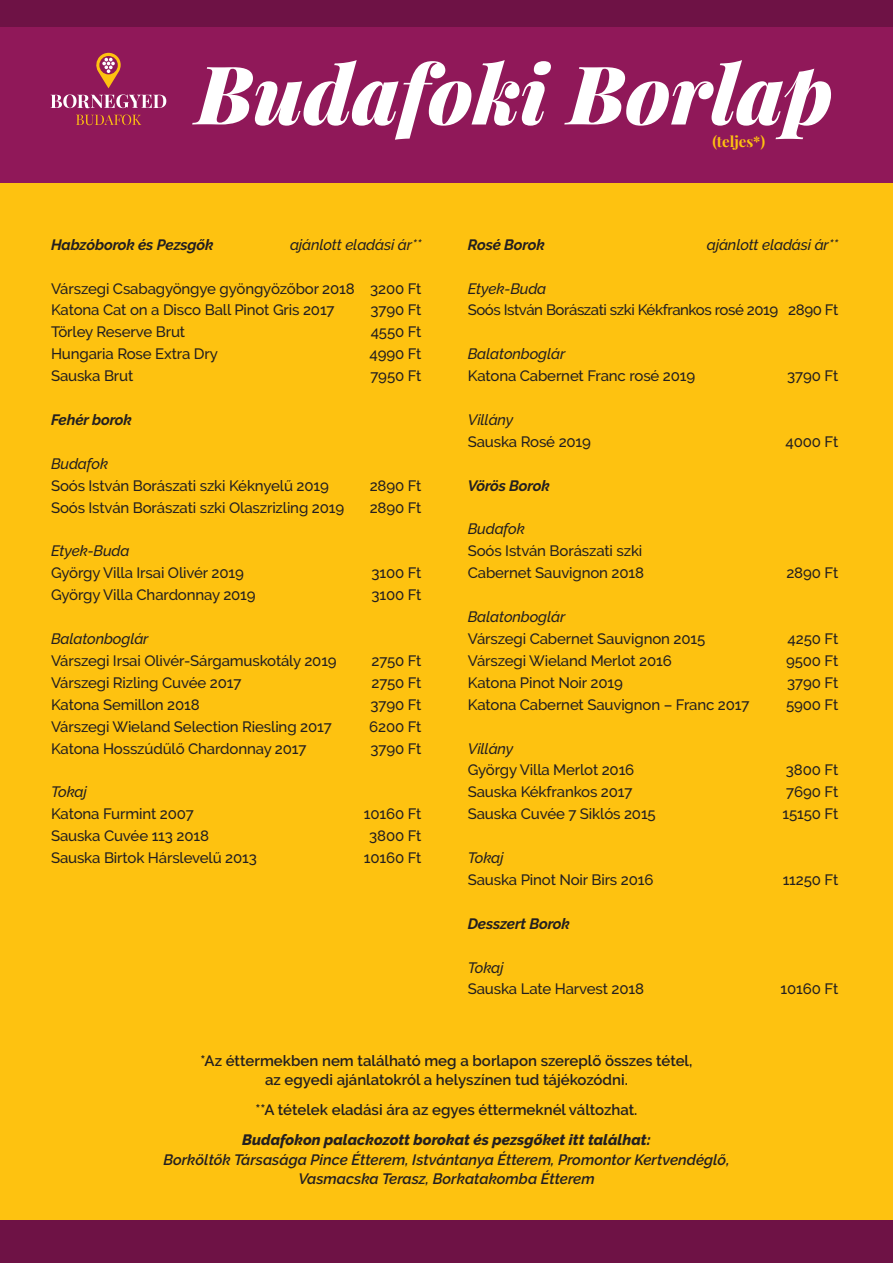
<style>
.page{position:relative;width:893px;height:1263px;background:#fff}
.page>*{position:absolute;margin:0;border:0;box-sizing:border-box;transform-origin:0 0}
.t1{font:italic 900 81px "Playfair Display";color:#fff}
.t2{font:500 15px "Raleway";letter-spacing:-.01em;color:#231f20}
.t3{font:600 15px "Raleway";color:#231f20}
.t4{font:italic 500 15px "Raleway";letter-spacing:-.01em;color:#231f20}
.t5{font:italic 600 15px "Raleway";color:#231f20}
.t6{font:italic 700 15px "Raleway";letter-spacing:-.01em;color:#231f20}
.t7{font:italic 800 15px "Raleway";color:#231f20}
.t8{font:500 15px "Raleway";letter-spacing:-.03em;color:#231f20}
.t9{font:700 15px "Playfair Display";color:#fec210}
</style>
<div class="page">
<div style="left:0;top:0;width:893px;height:183px;background:#901859"></div>
<svg style="left:96px;top:53px;width:25px;height:35px"></svg>
<svg style="left:51px;top:94px;width:115px;height:14px"></svg>
<svg style="left:76px;top:115px;width:65px;height:10px"></svg>
<div style="left:0;top:0;width:893px;height:26px;background:#6e1245"></div>
<div style="left:0;top:183px;width:893px;height:1067px;background:#fec210"></div>
<div style="left:0;top:1220px;width:893px;height:43px;background:#6e1245"></div>
<p class="t1" style="left:196px;top:38px;width:638px">Budafoki Borlap</p>
<p class="t9" style="left:712px;top:132px;width:54px">(teljes*)</p>
<p class="t6" style="left:51px;top:236px;width:164px">Habzóborok és Pezsgők</p>
<p class="t4" style="left:290px;top:236px;width:133px">ajánlott eladási ár**</p>
<p class="t2" style="left:51px;top:280px;width:372px">Várszegi Csabagyöngye gyöngyözőbor 2018 3200 Ft</p>
<p class="t2" style="left:51px;top:301px;width:285px">Katona Cat on a Disco Ball Pinot Gris 2017</p>
<p class="t2" style="left:371px;top:301px;width:52px">3790 Ft</p>
<p class="t2" style="left:51px;top:323px;width:136px">Törley Reserve Brut</p>
<p class="t2" style="left:371px;top:323px;width:52px">4550 Ft</p>
<p class="t2" style="left:51px;top:345px;width:168px">Hungaria Rose Extra Dry</p>
<p class="t2" style="left:369px;top:345px;width:54px">4990 Ft</p>
<p class="t2" style="left:51px;top:367px;width:84px">Sauska Brut</p>
<p class="t2" style="left:370px;top:367px;width:53px">7950 Ft</p>
<p class="t6" style="left:51px;top:411px;width:82px">Fehér borok</p>
<p class="t4" style="left:51px;top:455px;width:59px">Budafok</p>
<p class="t2" style="left:51px;top:477px;width:279px">Soós István Borászati szki Kéknyelű 2019</p>
<p class="t2" style="left:370px;top:477px;width:53px">2890 Ft</p>
<p class="t2" style="left:51px;top:499px;width:295px">Soós István Borászati szki Olaszrizling 2019</p>
<p class="t2" style="left:370px;top:499px;width:53px">2890 Ft</p>
<p class="t4" style="left:51px;top:542px;width:80px">Etyek-Buda</p>
<p class="t2" style="left:51px;top:564px;width:194px">György Villa Irsai Olivér 2019</p>
<p class="t2" style="left:371px;top:564px;width:52px">3100 Ft</p>
<p class="t2" style="left:51px;top:586px;width:206px">György Villa Chardonnay 2019</p>
<p class="t2" style="left:371px;top:586px;width:52px">3100 Ft</p>
<p class="t4" style="left:51px;top:630px;width:99px">Balatonboglár</p>
<p class="t2" style="left:51px;top:652px;width:287px">Várszegi Irsai Olivér-Sárgamuskotály 2019</p>
<p class="t2" style="left:371px;top:652px;width:52px">2750 Ft</p>
<p class="t2" style="left:51px;top:674px;width:192px">Várszegi Rizling Cuvée 2017</p>
<p class="t2" style="left:371px;top:674px;width:52px">2750 Ft</p>
<p class="t2" style="left:51px;top:696px;width:150px">Katona Semillon 2018</p>
<p class="t2" style="left:371px;top:696px;width:52px">3790 Ft</p>
<p class="t2" style="left:51px;top:718px;width:282px">Várszegi Wieland Selection Riesling 2017</p>
<p class="t2" style="left:369px;top:718px;width:54px">6200 Ft</p>
<p class="t2" style="left:51px;top:739px;width:257px">Katona Hosszúdűlő Chardonnay 2017</p>
<p class="t2" style="left:371px;top:739px;width:52px">3790 Ft</p>
<p class="t4" style="left:51px;top:783px;width:37px">Tokaj</p>
<p class="t2" style="left:51px;top:805px;width:144px">Katona Furmint 2007</p>
<p class="t2" style="left:364px;top:805px;width:59px">10160 Ft</p>
<p class="t2" style="left:51px;top:827px;width:159px">Sauska Cuvée 113 2018</p>
<p class="t2" style="left:369px;top:827px;width:54px">3800 Ft</p>
<p class="t2" style="left:51px;top:849px;width:207px">Sauska Birtok Hárslevelű 2013</p>
<p class="t2" style="left:364px;top:849px;width:59px">10160 Ft</p>
<p class="t6" style="left:468px;top:236px;width:79px">Rosé Borok</p>
<p class="t4" style="left:707px;top:236px;width:133px">ajánlott eladási ár**</p>
<p class="t4" style="left:468px;top:280px;width:80px">Etyek-Buda</p>
<p class="t8" style="left:468px;top:301px;width:372px">Soós István Borászati szki Kékfrankos rosé 2019 2890 Ft</p>
<p class="t4" style="left:468px;top:345px;width:99px">Balatonboglár</p>
<p class="t2" style="left:468px;top:367px;width:229px">Katona Cabernet Franc rosé 2019</p>
<p class="t2" style="left:787px;top:367px;width:52px">3790 Ft</p>
<p class="t4" style="left:468px;top:411px;width:47px">Villány</p>
<p class="t2" style="left:468px;top:433px;width:125px">Sauska Rosé 2019</p>
<p class="t2" style="left:785px;top:433px;width:54px">4000 Ft</p>
<p class="t6" style="left:468px;top:477px;width:84px">Vörös Borok</p>
<p class="t4" style="left:468px;top:520px;width:59px">Budafok</p>
<p class="t2" style="left:468px;top:542px;width:176px">Soós István Borászati szki</p>
<p class="t2" style="left:468px;top:564px;width:178px">Cabernet Sauvignon 2018</p>
<p class="t2" style="left:786px;top:564px;width:53px">2890 Ft</p>
<p class="t4" style="left:468px;top:608px;width:99px">Balatonboglár</p>
<p class="t2" style="left:468px;top:630px;width:239px">Várszegi Cabernet Sauvignon 2015</p>
<p class="t2" style="left:788px;top:630px;width:52px">4250 Ft</p>
<p class="t2" style="left:468px;top:652px;width:206px">Várszegi Wieland Merlot 2016</p>
<p class="t2" style="left:786px;top:652px;width:54px">9500 Ft</p>
<p class="t2" style="left:468px;top:674px;width:157px">Katona Pinot Noir 2019</p>
<p class="t2" style="left:787px;top:674px;width:52px">3790 Ft</p>
<p class="t2" style="left:468px;top:696px;width:283px">Katona Cabernet Sauvignon – Franc 2017</p>
<p class="t2" style="left:786px;top:696px;width:54px">5900 Ft</p>
<p class="t4" style="left:468px;top:739px;width:47px">Villány</p>
<p class="t2" style="left:468px;top:761px;width:168px">György Villa Merlot 2016</p>
<p class="t2" style="left:786px;top:761px;width:54px">3800 Ft</p>
<p class="t2" style="left:468px;top:783px;width:166px">Sauska Kékfrankos 2017</p>
<p class="t2" style="left:786px;top:783px;width:53px">7690 Ft</p>
<p class="t2" style="left:468px;top:805px;width:190px">Sauska Cuvée 7 Siklós 2015</p>
<p class="t2" style="left:782px;top:805px;width:57px">15150 Ft</p>
<p class="t4" style="left:468px;top:849px;width:37px">Tokaj</p>
<p class="t2" style="left:468px;top:871px;width:187px">Sauska Pinot Noir Birs 2016</p>
<p class="t2" style="left:783px;top:871px;width:57px">11250 Ft</p>
<p class="t6" style="left:468px;top:915px;width:104px">Desszert Borok</p>
<p class="t4" style="left:468px;top:958px;width:37px">Tokaj</p>
<p class="t2" style="left:468px;top:980px;width:178px">Sauska Late Harvest 2018</p>
<p class="t2" style="left:781px;top:980px;width:59px">10160 Ft</p>
<p class="t3" style="left:200px;top:1052px;width:493px">*Az éttermekben nem található meg a borlapon szereplő összes tétel,</p>
<p class="t3" style="left:265px;top:1071px;width:364px">az egyedi ajánlatokról a helyszínen tud tájékozódni.</p>
<p class="t3" style="left:255px;top:1101px;width:383px">**A tételek eladási ára az egyes éttermeknél változhat.</p>
<p class="t7" style="left:242px;top:1131px;width:410px">Budafokon palackozott borokat és pezsgőket itt találhat:</p>
<p class="t5" style="left:163px;top:1151px;width:568px">Borköltők Társasága Pince Étterem, Istvántanya Étterem, Promontor Kertvendéglő,</p>
<p class="t5" style="left:298px;top:1170px;width:298px">Vasmacska Terasz, Borkatakomba Étterem</p>
</div>
